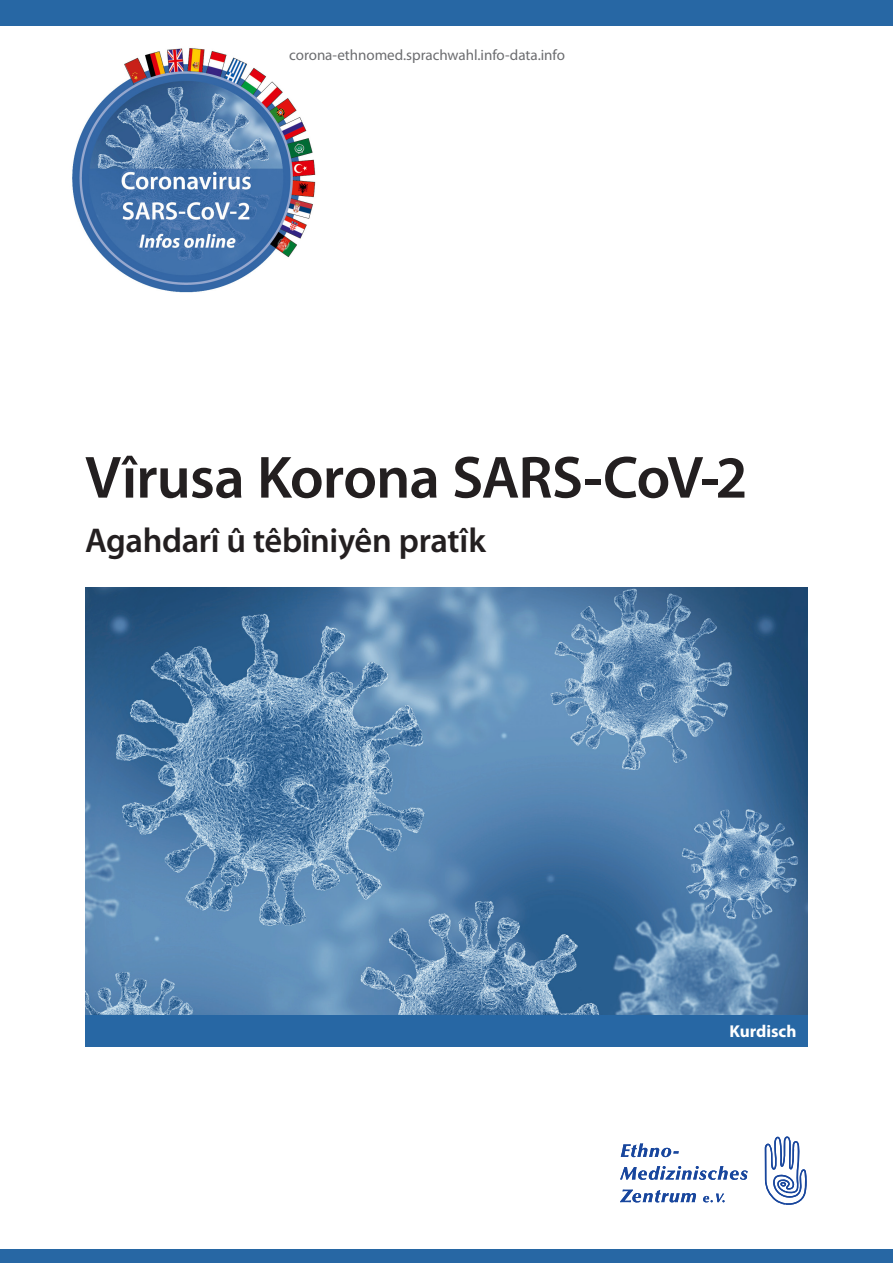
<style>
.page{position:relative;width:893px;height:1263px;background:#fff}
.page>*{position:absolute;margin:0;border:0;box-sizing:border-box;transform-origin:0 0}
.Head_Titel{font:600 60px "Myriad Pro";letter-spacing:-.015em;color:#231f20}
.Head_Titel-2{font:600 34.5px "Myriad Pro";letter-spacing:-.01em;color:#231f20}
.t1{font:700 17.25px "Myriad Pro";color:#fff}
.t2{font:15px "Myriad Pro";color:#6c6d70}
</style>
<div class="page">
<div style="left:0;top:1249px;width:893px;height:14px;background:#2767a4"></div>
<div style="left:0;top:0;width:893px;height:26px;background:#2767a4"></div>
<div style="left:85px;top:977px;width:723px;height:70px;background:#2767a4"></div>
<img style="left:85px;top:588px;width:723px;height:426px">
<svg style="left:765px;top:1136px;width:42px;height:69px"></svg>
<svg style="left:620px;top:1190px;width:105px;height:12px"></svg>
<svg style="left:620px;top:1143px;width:128px;height:37px"></svg>
<img style="left:72px;top:48px;width:244px;height:245px">
<p class="t2" style="left:289px;top:47px;width:277px">corona-ethnomed.sprachwahl.info-data.info</p>
<p class="Head_Titel" style="left:85px;top:444px;width:664px">Vîrusa Korona SARS-CoV-2</p>
<p class="Head_Titel-2" style="left:85px;top:521px;width:402px">Agahdarî û têbîniyên pratîk</p>
<p class="t1" style="left:729px;top:1021px;width:68px">Kurdisch</p>
</div>
